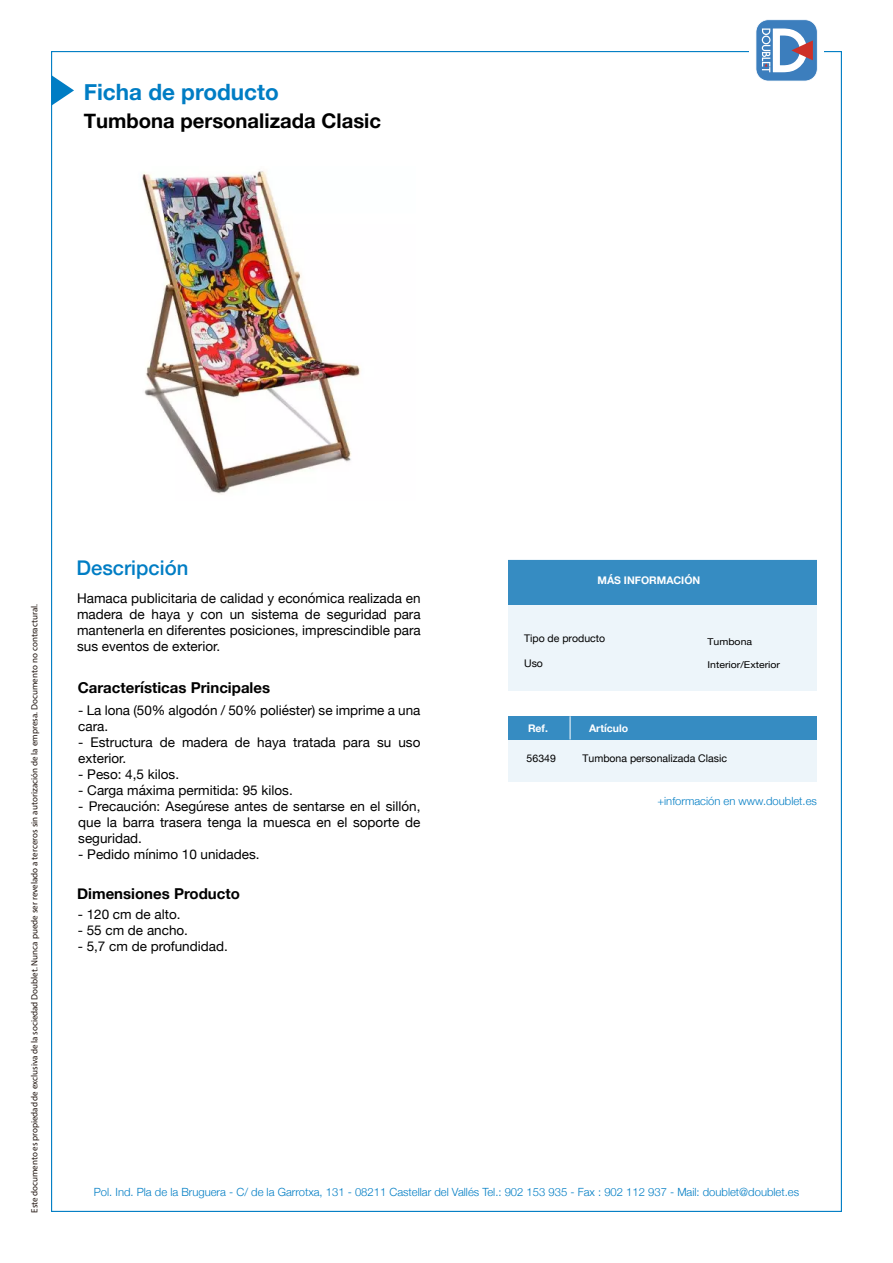
<style>
.page{position:relative;width:893px;height:1263px;background:#fff}
.page>*{position:absolute;margin:0;border:0;box-sizing:border-box;transform-origin:0 0}
.t1{font:700 22.5px "Helvetica Neue";color:#007dc4}
.t2{font:700 20.25px "Helvetica Neue";color:#000}
.t3{font:500 20.25px "Helvetica Neue";color:#007dc4}
.t4{font:700 15px "Helvetica Neue";color:#000}
.t5{font:13.5px/16.2px "Helvetica Neue";color:#000;text-align:justify}
.t6{font:13.35px/16px "Helvetica Neue";color:#000}
.t7{font:300 11.25px "Helvetica Neue";color:#007dc4}
.t8{font:10.5px "Helvetica Neue";color:#000}
.t9{font:700 10.5px "Helvetica Neue";color:#fff}
.t10{font:9.45px "Helvetica Neue";color:#000;scale:1.12 1}
.t11{font:9px "Myriad Pro";color:#1e120d}
</style>
<div class="page">
<svg style="left:51px;top:75px;width:23px;height:31px"></svg>
<div style="left:508px;top:560px;width:308px;height:131px;background:#edf5fa"></div>
<div style="left:508px;top:560px;width:308px;height:44px;background:#368cc2"></div>
<div style="left:508px;top:719px;width:308px;height:63px;background:#edf5fa"></div>
<div style="left:508px;top:716px;width:308px;height:23px;background:#368cc2"></div>
<svg style="left:570px;top:716px;width:1px;height:23px"></svg>
<svg style="left:756px;top:19px;width:62px;height:62px"></svg>
<img style="left:142px;top:171px;width:219px;height:324px">
<h1 class="t1" style="left:84px;top:75px;width:197px">Ficha de producto</h1>
<h2 class="t2" style="left:84px;top:105px;width:299px">Tumbona personalizada Clasic</h2>
<p class="t11" style="left:29px;top:1213px;width:610px;rotate:-90deg">Este documento es propiedad de exclusiva de la sociedad Doublet. Nunca puede ser revelado a terceros sin autorización de la empresa. Documento no contractural.</p>
<h2 class="t3" style="left:77px;top:551px;width:113px">Descripción</h2>
<p class="t5" style="left:77px;top:591px;width:345px">Hamaca publicitaria de calidad y económica realizada en madera de haya y con un sistema de seguridad para mantenerla en diferentes posiciones, imprescindible para sus eventos de exterior.</p>
<p class="t4" style="left:78px;top:676px;width:194px">Características Principales</p>
<p class="t6" style="left:78px;top:703px;width:344px">- La lona (50% algodón / 50% poliéster) se imprime a una cara.</p>
<p class="t6" style="left:78px;top:735px;width:344px">- Estructura de madera de haya tratada para su uso exterior.</p>
<p class="t6" style="left:78px;top:767px;width:102px">- Peso: 4,5 kilos.</p>
<p class="t6" style="left:78px;top:783px;width:216px">- Carga máxima permitida: 95 kilos.</p>
<p class="t6" style="left:78px;top:799px;width:344px;text-align:justify">- Precaución: Asegúrese antes de sentarse en el sillón, que la barra trasera tenga la muesca en el soporte de seguridad.</p>
<p class="t6" style="left:78px;top:847px;width:183px">- Pedido mínimo 10 unidades.</p>
<p class="t4" style="left:77px;top:882px;width:164px">Dimensiones Producto</p>
<p class="t6" style="left:78px;top:906px;width:104px">- 120 cm de alto.</p>
<p class="t6" style="left:78px;top:923px;width:112px">- 55 cm de ancho.</p>
<p class="t6" style="left:78px;top:939px;width:152px">- 5,7 cm de profundidad.</p>
<p class="t9" style="left:597px;top:572px;width:104px">MÁS INFORMACIÓN</p>
<p class="t8" style="left:524px;top:630px;width:83px">Tipo de producto</p>
<p class="t8" style="left:524px;top:656px;width:20px">Uso</p>
<p class="t9" style="left:528px;top:719px;width:22px">Ref.</p>
<p class="t9" style="left:589px;top:719px;width:41px">Artículo</p>
<p class="t10" style="left:708px;top:635px;width:41px">Tumbona</p>
<p class="t10" style="left:708px;top:657px;width:66px">Interior/Exterior</p>
<p class="t8" style="left:527px;top:751px;width:31px">56349</p>
<p class="t8" style="left:583px;top:751px;width:146px">Tumbona personalizada Clasic</p>
<p class="t7" style="left:657px;top:792px;width:161px">+información en www.doublet.es</p>
<p class="t7" style="left:94px;top:1183px;width:707px">Pol. Ind. Pla de la Bruguera - C/ de la Garrotxa, 131 - 08211 Castellar del Vallés Tel.: 902 153 935 - Fax : 902 112 937 - Mail: doublet@doublet.es</p>
</div>
